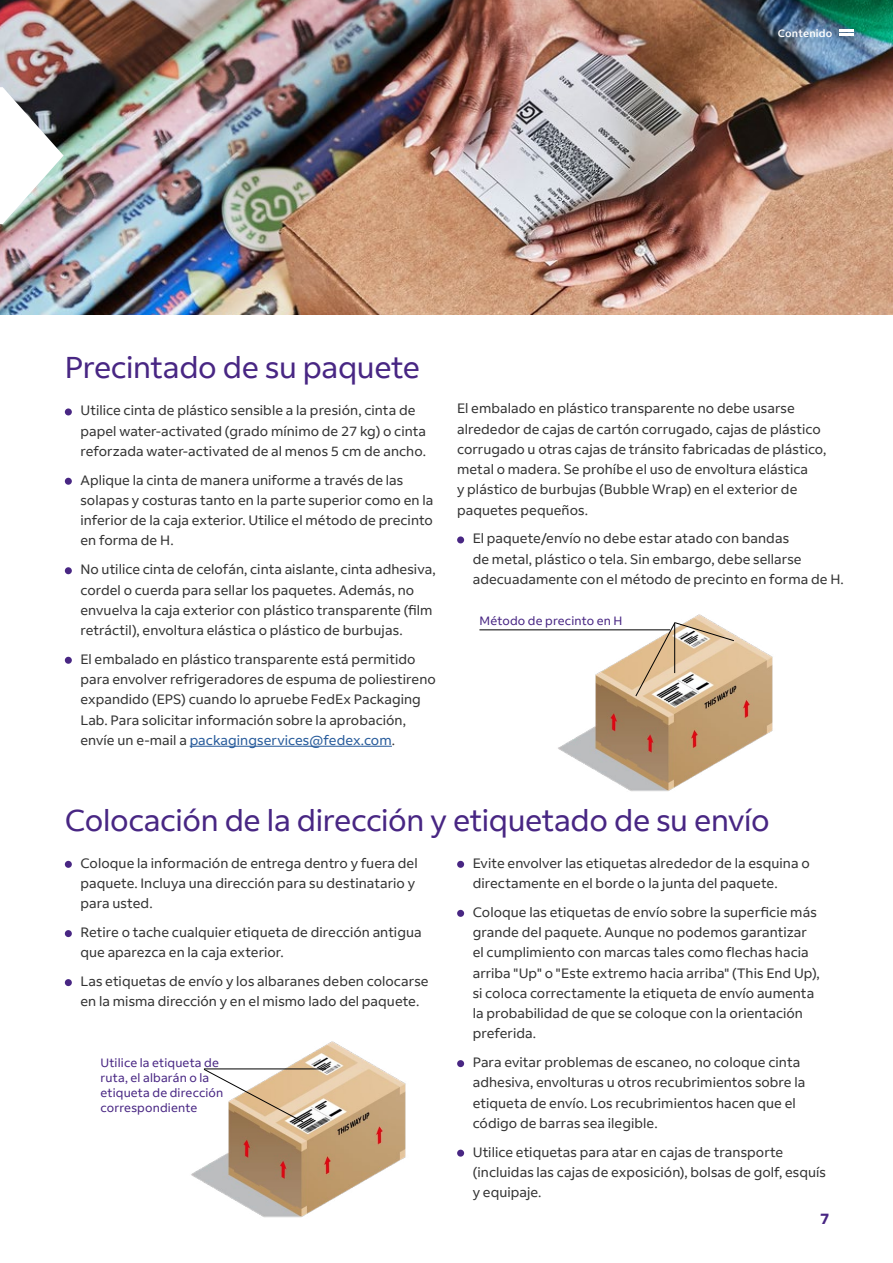
<style>
.page{position:relative;width:893px;height:1263px;background:#fff}
.page>*{position:absolute;margin:0;border:0;box-sizing:border-box;transform-origin:0 0}
.t1{font:30px "Fed Ex Sans";letter-spacing:-.01em;color:#482683}
.t2{font:700 15px "Fed Ex Sans";color:#482683}
.t3{font:13.5px/20.2px "Fed Ex Sans";letter-spacing:.005em;color:#333}
.t4{font:12px/15px "Fed Ex Sans";letter-spacing:.015em;color:#482683}
.t5{font:500 10.5px "Fed Ex Sans";letter-spacing:.02em;color:#fff}
.s1{color:#275b9b}
</style>
<div class="page">
<div style="left:65px;top:861px;width:7px;height:7px;background:#482683;border-radius:50%"></div>
<div style="left:65px;top:930px;width:7px;height:7px;background:#482683;border-radius:50%"></div>
<div style="left:65px;top:979px;width:7px;height:7px;background:#482683;border-radius:50%"></div>
<div style="left:457px;top:861px;width:7px;height:7px;background:#482683;border-radius:50%"></div>
<div style="left:457px;top:910px;width:7px;height:7px;background:#482683;border-radius:50%"></div>
<div style="left:457px;top:1060px;width:7px;height:7px;background:#482683;border-radius:50%"></div>
<div style="left:457px;top:1149px;width:7px;height:7px;background:#482683;border-radius:50%"></div>
<img style="left:0;top:0;width:893px;height:315px">
<img style="left:0;top:87px;width:64px;height:137px">
<hr style="left:190px;top:746px;width:202px;height:1px;background:#275b9b">
<div style="left:65px;top:408px;width:7px;height:7px;background:#482683;border-radius:50%"></div>
<div style="left:65px;top:478px;width:7px;height:7px;background:#482683;border-radius:50%"></div>
<div style="left:65px;top:567px;width:7px;height:7px;background:#482683;border-radius:50%"></div>
<div style="left:65px;top:657px;width:7px;height:7px;background:#482683;border-radius:50%"></div>
<div style="left:457px;top:536px;width:7px;height:7px;background:#482683;border-radius:50%"></div>
<img style="left:557px;top:614px;width:216px;height:178px">
<img style="left:191px;top:1041px;width:215px;height:177px">
<hr style="left:204px;top:1069px;width:122px;height:1px;background:#000">
<svg style="left:203px;top:1069px;width:100px;height:53px"></svg>
<svg style="left:635px;top:622px;width:99px;height:74px"></svg>
<hr style="left:479px;top:630px;width:191px;height:1px;background:#000">
<svg style="left:838px;top:30px;width:15px;height:6px"></svg>
<p class="t5" style="left:778px;top:27px;width:56px">Contenido</p>
<h1 class="t1" style="left:65px;top:350px;width:357px">Precintado de su paquete</h1>
<p class="t3" style="left:80px;top:401px;width:347px">Utilice cinta de plástico sensible a la presión, cinta de papel water-activated (grado mínimo de 27 kg) o cinta reforzada water-activated de al menos 5 cm de ancho.</p>
<p class="t3" style="left:80px;top:470px;width:354px">Aplique la cinta de manera uniforme a través de las solapas y costuras tanto en la parte superior como en la inferior de la caja exterior. Utilice el método de precinto en forma de H.</p>
<p class="t3" style="left:80px;top:559px;width:357px">No utilice cinta de celofán, cinta aislante, cinta adhesiva, cordel o cuerda para sellar los paquetes. Además, no envuelva la caja exterior con plástico transparente (film retráctil), envoltura elástica o plástico de burbujas.</p>
<p class="t3" style="left:80px;top:649px;width:357px">El embalado en plástico transparente está permitido para envolver refrigeradores de espuma de poliestireno expandido (EPS) cuando lo apruebe FedEx Packaging Lab. Para solicitar información sobre la aprobación, envíe un e-mail a <span class="s1">packagingservices@fedex.com</span>.</p>
<p class="t3" style="left:457px;top:399px;width:371px">El embalado en plástico transparente no debe usarse alrededor de cajas de cartón corrugado, cajas de plástico corrugado u otras cajas de tránsito fabricadas de plástico, metal o madera. Se prohíbe el uso de envoltura elástica<br>y plástico de burbujas (Bubble Wrap) en el exterior de paquetes pequeños.</p>
<p class="t3" style="left:473px;top:529px;width:373px">El paquete/envío no debe estar atado con bandas<br>de metal, plástico o tela. Sin embargo, debe sellarse adecuadamente con el método de precinto en forma de H.</p>
<p class="t4" style="left:479px;top:614px;width:145px">Método de precinto en H</p>
<h1 class="t1" style="left:65px;top:803px;width:706px">Colocación de la dirección y etiquetado de su envío</h1>
<p class="t3" style="left:80px;top:853px;width:339px">Coloque la información de entrega dentro y fuera del paquete. Incluya una dirección para su destinatario y para usted.</p>
<p class="t3" style="left:80px;top:922px;width:343px">Retire o tache cualquier etiqueta de dirección antigua que aparezca en la caja exterior.</p>
<p class="t3" style="left:80px;top:971px;width:350px">Las etiquetas de envío y los albaranes deben colocarse en la misma dirección y en el mismo lado del paquete.</p>
<p class="t3" style="left:473px;top:853px;width:339px">Evite envolver las etiquetas alrededor de la esquina o directamente en el borde o la junta del paquete.</p>
<p class="t3" style="left:473px;top:902px;width:349px">Coloque las etiquetas de envío sobre la superficie más grande del paquete. Aunque no podemos garantizar el cumplimiento con marcas tales como flechas hacia arriba "Up" o "Este extremo hacia arriba" (This End Up), si coloca correctamente la etiqueta de envío aumenta la probabilidad de que se coloque con la orientación preferida.</p>
<p class="t3" style="left:473px;top:1052px;width:334px">Para evitar problemas de escaneo, no coloque cinta adhesiva, envolturas u otros recubrimientos sobre la etiqueta de envío. Los recubrimientos hacen que el código de barras sea ilegible.</p>
<p class="t3" style="left:473px;top:1142px;width:355px">Utilice etiquetas para atar en cajas de transporte (incluidas las cajas de exposición), bolsas de golf, esquís y equipaje.</p>
<p class="t4" style="left:101px;top:1055px;width:124px">Utilice la etiqueta de ruta, el albarán o la etiqueta de dirección correspondiente</p>
<p class="t2" style="left:820px;top:1210px;width:11px">7</p>
</div>
